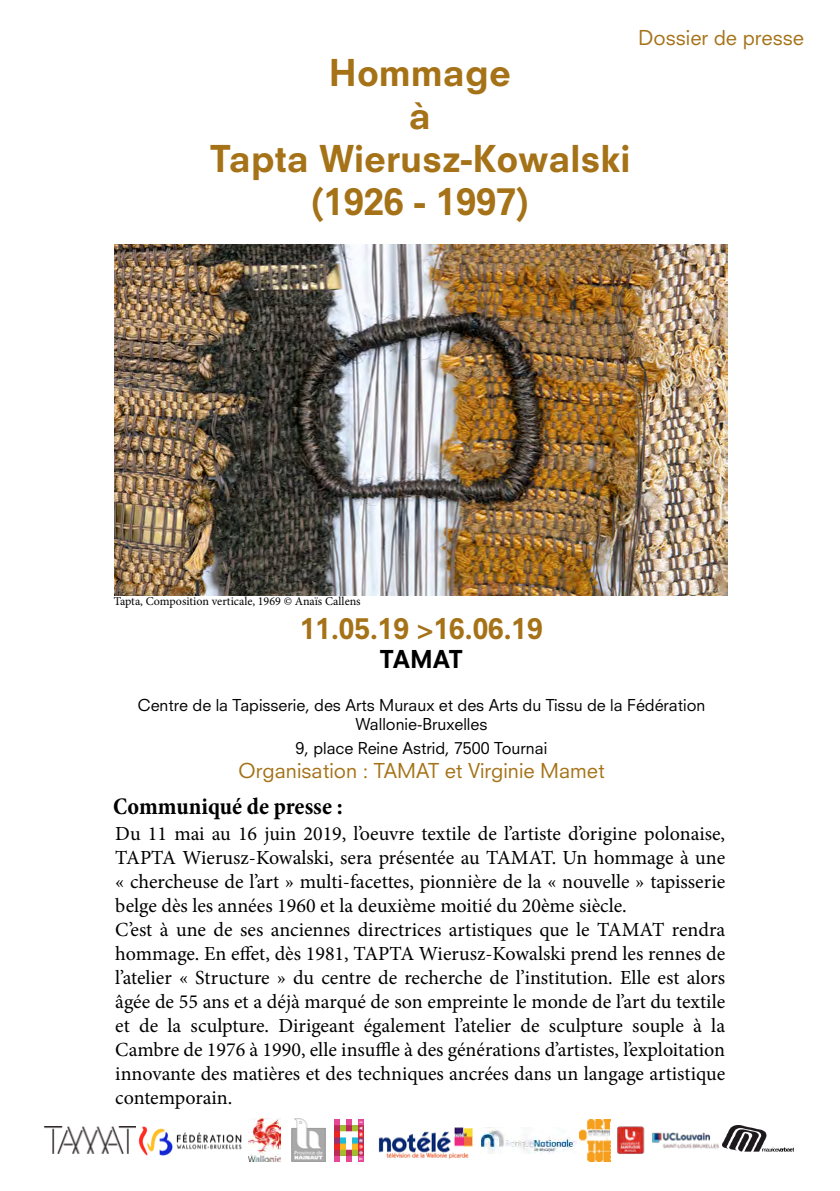
<style>
.page{position:relative;width:840px;height:1191px;background:#fff}
.page>*{position:absolute;margin:0;border:0;box-sizing:border-box;transform-origin:0 0}
.t1{font:800 36px "Neuzeit S";color:#a57217}
.t2{font:800 28px "Neuzeit S";color:#a57217}
.t3{font:700 condensed 24px "Minion Pro";color:#000}
.t4{font:800 24px "Neuzeit S";letter-spacing:-.025em;color:#000}
.t5{font:20px/24px "Minion Pro";color:#000;text-align:justify}
.t6{font:20px "Neuzeit S";color:#a57217}
.t7{font:16px/19.2px "Neuzeit S";color:#000;text-align:center}
.t8{font:12px "Minion Pro";color:#000}
</style>
<div class="page">
<img style="left:114px;top:244px;width:612px;height:351px">
<img style="left:334px;top:1119px;width:29px;height:42px">
<img style="left:291px;top:1118px;width:34px;height:43px">
<img style="left:722px;top:1125px;width:71px;height:27px">
<img style="left:579px;top:1119px;width:31px;height:42px">
<img style="left:249px;top:1118px;width:31px;height:43px">
<img style="left:45px;top:1126px;width:91px;height:27px">
<img style="left:138px;top:1126px;width:104px;height:30px">
<img style="left:480px;top:1127px;width:96px;height:27px">
<img style="left:378px;top:1127px;width:95px;height:32px">
<img style="left:617px;top:1126px;width:102px;height:28px">
<p class="t1" style="left:329px;top:50px;width:183px">Hommage</p>
<p class="t1" style="left:409px;top:94px;width:23px">à</p>
<p class="t1" style="left:209px;top:137px;width:422px">Tapta Wierusz-Kowalski</p>
<p class="t1" style="left:311px;top:180px;width:218px">(1926 - 1997)</p>
<p class="t6" style="left:637px;top:25px;width:167px">Dossier de presse</p>
<p class="t8" style="left:114px;top:593px;width:248px">Tapta, Composition verticale, 1969 © Anaïs Callens</p>
<p class="t2" style="left:300px;top:611px;width:244px">11.05.19 &gt;16.06.19</p>
<p class="t4" style="left:379px;top:644px;width:85px">TAMAT</p>
<p class="t7" style="left:137px;top:695px;width:569px">Centre de la Tapisserie, des Arts Muraux et des Arts du Tissu de la Fédération<br>Wallonie-Bruxelles</p>
<p class="t7" style="left:295px;top:738px;width:253px">9, place Reine Astrid, 7500 Tournai</p>
<p class="t6" style="left:238px;top:758px;width:368px">Organisation : TAMAT et Virginie Mamet</p>
<p class="t3" style="left:113px;top:790px;width:231px">Communiqué de presse :</p>
<p class="t5" style="left:115px;top:821px;width:611px">Du 11 mai au 16 juin 2019, l’oeuvre textile de l’artiste d’origine polonaise, TAPTA Wierusz-Kowalski, sera présentée au TAMAT. Un hommage à une « chercheuse de l’art » multi-facettes, pionnière de la « nouvelle » tapisserie belge dès les années 1960 et la deuxième moitié du 20ème siècle.</p>
<p class="t5" style="left:115px;top:917px;width:611px">C’est à une de ses anciennes directrices artistiques que le TAMAT rendra hommage. En effet, dès 1981, TAPTA Wierusz-Kowalski prend les rennes de l’atelier « Structure » du centre de recherche de l’institution. Elle est alors âgée de 55 ans et a déjà marqué de son empreinte le monde de l’art du textile et de la sculpture. Dirigeant également l’atelier de sculpture souple à la Cambre de 1976 à 1990, elle insuffle à des générations d’artistes, l’exploitation innovante des matières et des techniques ancrées dans un langage artistique contemporain.</p>
</div>
